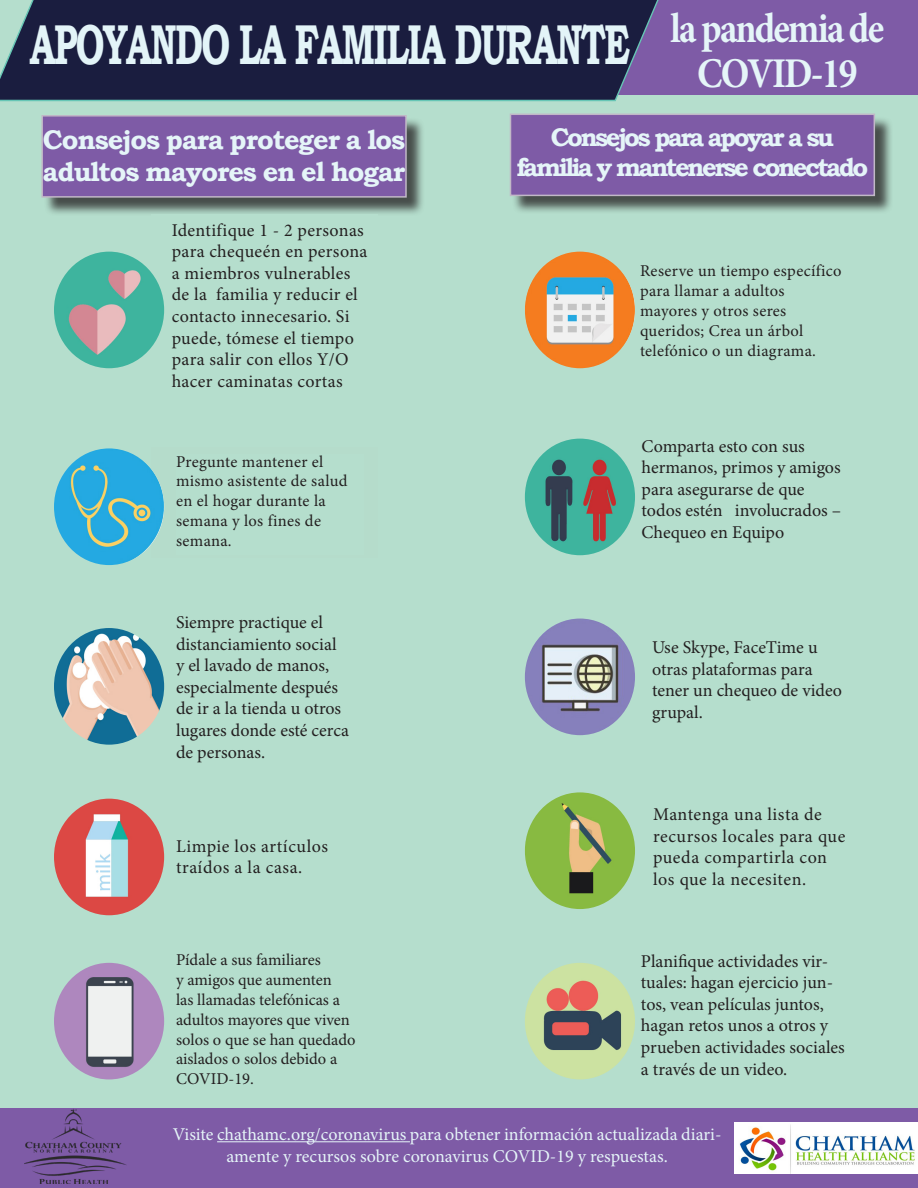
<style>
.page{position:relative;width:918px;height:1188px;background:#b5decd}
.page>*{position:absolute;margin:0;border:0;box-sizing:border-box;transform-origin:0 0}
.t1{font:700 56.1px "Bookman Old Style";letter-spacing:-.05em;color:#e3f4f8;scale:.64 1}
.t2{font:700 42.3px/45px "Minion Pro";letter-spacing:-.05em;color:#e5f5f8;text-align:center;scale:.88 1}
.t3{font:700 27px/32.4px "Bookman Old Style";letter-spacing:-.04em;color:#e5f5f8}
.t4{font:700 25.5px "Bookman Old Style";letter-spacing:-.1em;color:#e5f5f8}
.t5{font:18px/21.6px "Minion Pro";letter-spacing:.005em;color:#231f20}
.t6{font:18px/21.6px "Minion Pro";letter-spacing:-.005em;color:#e5f5f8;text-align:center}
.t7{font:18px/21.6px "Minion Pro";letter-spacing:.03em;color:#231f20}
.t8{font:16.5px/19.8px "Minion Pro";letter-spacing:.01em;color:#231f20}
</style>
<div class="page">
<div style="left:44px;top:117px;width:381px;height:99px;background:#231f20;opacity:.75"></div>
<div style="left:42px;top:116px;width:364px;height:81px;background:#7e5ba6"></div>
<div style="left:41px;top:115px;width:366px;height:83px;border:2px solid #c1b8c7"></div>
<div style="left:610px;top:0;width:308px;height:95px;background:#7e5ba6"></div>
<svg style="left:0;top:0;width:659px;height:102px;background:#222748"></svg>
<div style="left:151px;top:215px;width:227px;height:190px;background:#b5decd"></div>
<div style="left:512px;top:116px;width:382px;height:99px;background:#231f20;opacity:.75"></div>
<div style="left:511px;top:114px;width:363px;height:81px;background:#7e5ba6"></div>
<div style="left:510px;top:114px;width:365px;height:82px;border:2px solid #c1b8c7"></div>
<img style="left:54px;top:448px;width:110px;height:117px">
<img style="left:54px;top:252px;width:110px;height:116px">
<img style="left:54px;top:628px;width:110px;height:117px">
<img style="left:54px;top:799px;width:110px;height:116px">
<img style="left:54px;top:963px;width:110px;height:116px">
<img style="left:525px;top:252px;width:110px;height:116px">
<img style="left:525px;top:439px;width:110px;height:116px">
<img style="left:525px;top:619px;width:110px;height:116px">
<img style="left:525px;top:792px;width:110px;height:117px">
<img style="left:525px;top:963px;width:110px;height:116px">
<div style="left:0;top:1108px;width:918px;height:80px;background:#7e5ba6"></div>
<hr style="left:217px;top:1141px;width:193px;height:1px;background:#e5f5f8">
<img style="left:25px;top:1109px;width:101px;height:75px">
<img style="left:735px;top:1123px;width:183px;height:50px">
<p class="t1" style="left:30px;top:4px;width:940px">APOYANDO LA FAMILIA DURANTE</p>
<p class="t2" style="left:670px;top:6px;width:244px">la pandemia de<br>COVID-19</p>
<p class="t3" style="left:43px;top:123px;width:364px">Consejos para proteger a los adultos mayores en el hogar</p>
<p class="t5" style="left:172px;top:219px;width:197px">Identifique 1 - 2 personas para chequeén en persona a miembros vulnerables de la familia y reducir el contacto innecesario. Si puede, tómese el tiempo para salir con ellos Y/O hacer caminatas cortas</p>
<p class="t8" style="left:176px;top:452px;width:149px">Pregunte mantener el</p>
<p class="t8" style="left:176px;top:471px;width:173px">mismo asistente de salud en el hogar durante la</p>
<p class="t8" style="left:176px;top:511px;width:147px">semana y los fines de semana.</p>
<p class="t5" style="left:176px;top:612px;width:174px">Siempre practique el distanciamiento social y el lavado de manos, especialmente después de ir a la tienda u otros lugares donde esté cerca de personas.</p>
<p class="t7" style="left:176px;top:835px;width:154px">Limpie los artículos traídos a la casa.</p>
<p class="t8" style="left:176px;top:950px;width:181px">Pídale a sus familiares<br>y amigos que aumenten<br>las llamadas telefónicas a adultos mayores que viven solos o que se han quedado aislados o solos debido a<br>COVID-19.</p>
<p class="t4" style="left:551px;top:118px;width:285px">Consejos para apoyar a su</p>
<p class="t4" style="left:516px;top:149px;width:353px">familia y mantenerse conectado</p>
<p class="t8" style="left:640px;top:261px;width:203px">Reserve un tiempo específico para llamar a adultos mayores y otros seres queridos; Crea un árbol telefónico o un diagrama.</p>
<p class="t5" style="left:642px;top:435px;width:201px">Comparta esto con sus hermanos, primos y amigos para asegurarse de que todos estén involucrados –<br>Chequeo en Equipo</p>
<p class="t5" style="left:652px;top:637px;width:191px">Use Skype, FaceTime u otras plataformas para tener un chequeo de video grupal.</p>
<p class="t7" style="left:653px;top:804px;width:194px">Mantenga una lista de recursos locales para que pueda compartirla con los que la necesiten.</p>
<p class="t5" style="left:641px;top:950px;width:205px">Planifique actividades vir&shy;tuales: hagan ejercicio jun&shy;tos, vean películas juntos, hagan retos unos a otros y prueben actividades sociales a través de un video.</p>
<p class="t6" style="left:173px;top:1124px;width:550px">Visite chathamc.org/coronavirus para obtener información actualizada diari&shy;amente y recursos sobre coronavirus COVID-19 y respuestas.</p>
</div>
